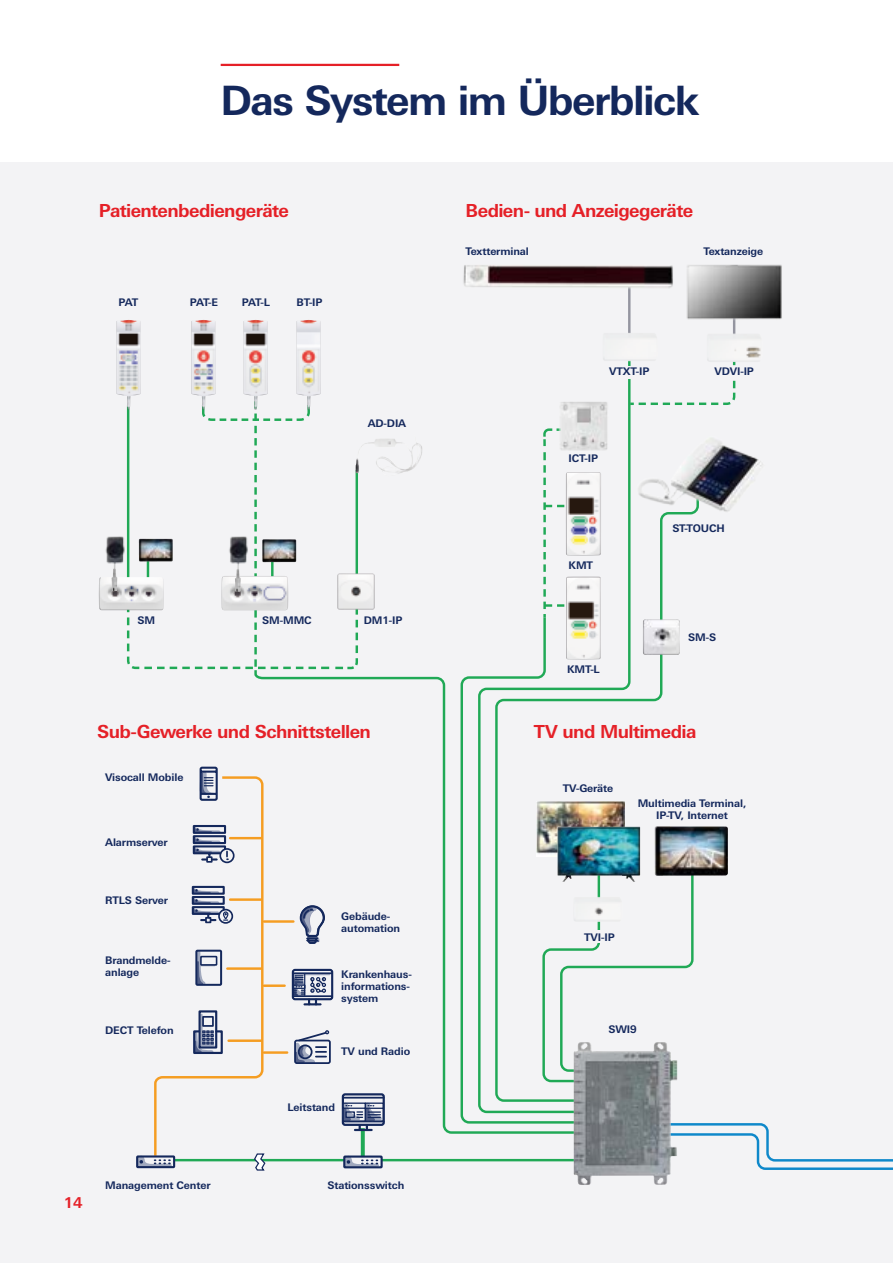
<style>
.page{position:relative;width:893px;height:1263px;background:#fff}
.page>*{position:absolute;margin:0;border:0;box-sizing:border-box;transform-origin:0 0}
.t1{font:700 40.5px "Univers Next W1 G";letter-spacing:-.04em;color:#14285c}
.t2{font:700 18px "Univers Next W1 G";letter-spacing:-.035em;color:#e52027}
.t3{font:700 15px "Univers Next W1 G";color:#e52027}
.t4{font:700 10.5px/12px "Univers Next W1 G";letter-spacing:-.01em;color:#14285c}
</style>
<div class="page">
<div style="left:0;top:163px;width:893px;height:1100px;background:#f3f3f5"></div>
<svg style="left:126px;top:377px;width:232px;height:293px"></svg>
<svg style="left:253px;top:668px;width:321px;height:467px"></svg>
<svg style="left:459px;top:668px;width:115px;height:457px"></svg>
<svg style="left:477px;top:406px;width:154px;height:708px"></svg>
<svg style="left:494px;top:496px;width:172px;height:607px"></svg>
<hr style="left:381px;top:1159px;width:208px;height:2px;background:#20a956">
<hr style="left:175px;top:1159px;width:169px;height:2px;background:#20a956">
<svg style="left:541px;top:847px;width:153px;height:236px"></svg>
<svg style="left:542px;top:427px;width:53px;height:193px"></svg>
<svg style="left:628px;top:361px;width:108px;height:45px"></svg>
<hr style="left:733px;top:299px;width:2px;height:50px;background:#9495a0">
<hr style="left:628px;top:274px;width:2px;height:72px;background:#9495a0">
<svg style="left:678px;top:1123px;width:215px;height:47px"></svg>
<hr style="left:271px;top:552px;width:3px;height:31px;background:#20a956">
<hr style="left:147px;top:551px;width:2px;height:32px;background:#20a956">
<div style="left:361px;top:1128px;width:4px;height:29px;border:2px solid #20a956"></div>
<hr style="left:264px;top:1051px;width:23px;height:3px;background:#f59d22">
<hr style="left:264px;top:984px;width:21px;height:3px;background:#f59d22">
<hr style="left:264px;top:920px;width:29px;height:3px;background:#f59d22">
<img style="left:116px;top:320px;width:25px;height:90px">
<img style="left:191px;top:320px;width:25px;height:90px">
<img style="left:244px;top:320px;width:24px;height:90px">
<img style="left:297px;top:320px;width:24px;height:90px">
<img style="left:686px;top:264px;width:96px;height:67px">
<img style="left:428px;top:162px;width:254px;height:148px">
<img style="left:603px;top:333px;width:53px;height:28px">
<img style="left:707px;top:333px;width:54px;height:29px">
<img style="left:553px;top:402px;width:61px;height:55px">
<img style="left:634px;top:438px;width:129px;height:77px">
<img style="left:566px;top:472px;width:35px;height:83px">
<img style="left:566px;top:577px;width:35px;height:82px">
<svg style="left:299px;top:906px;width:27px;height:39px"></svg>
<hr style="left:293px;top:974px;width:36px;height:1px;background:#a1a9be">
<div style="left:292px;top:969px;width:41px;height:31px;border:2px solid #14285c;border-radius:2px"></div>
<hr style="left:293px;top:972px;width:39px;height:2px;background:#14285c">
<hr style="left:293px;top:995px;width:39px;height:2px;background:#14285c">
<svg style="left:292px;top:974px;width:35px;height:31px"></svg>
<div style="left:294px;top:1040px;width:37px;height:24px;border:2px solid #14285c;border-radius:2px"></div>
<svg style="left:294px;top:1030px;width:35px;height:34px"></svg>
<div style="left:342px;top:1093px;width:43px;height:33px;border:2px solid #14285c;border-radius:2px"></div>
<hr style="left:343px;top:1097px;width:41px;height:1px;background:#14285c">
<svg style="left:342px;top:1102px;width:43px;height:29px"></svg>
<div style="left:136px;top:1155px;width:39px;height:13px;border:2px solid #14285c"></div>
<svg style="left:137px;top:766px;width:128px;height:404px"></svg>
<div style="left:343px;top:1155px;width:40px;height:13px;border:2px solid #14285c"></div>
<svg style="left:344px;top:1152px;width:36px;height:15px"></svg>
<img style="left:574px;top:1042px;width:104px;height:143px">
<img style="left:537px;top:802px;width:87px;height:55px">
<img style="left:557px;top:827px;width:83px;height:55px">
<img style="left:573px;top:897px;width:50px;height:25px">
<img style="left:654px;top:826px;width:74px;height:50px">
<img style="left:139px;top:539px;width:34px;height:22px">
<img style="left:99px;top:577px;width:65px;height:33px">
<img style="left:111px;top:569px;width:7px;height:22px">
<img style="left:105px;top:535px;width:32px;height:34px">
<img style="left:262px;top:539px;width:34px;height:23px">
<img style="left:228px;top:535px;width:33px;height:34px">
<img style="left:221px;top:576px;width:67px;height:34px">
<img style="left:235px;top:565px;width:6px;height:27px">
<img style="left:337px;top:573px;width:38px;height:37px">
<img style="left:356px;top:435px;width:60px;height:38px">
<img style="left:643px;top:619px;width:37px;height:36px">
<div style="left:581px;top:930px;width:33px;height:12px;background:#f3f3f5"></div>
<div style="left:609px;top:366px;width:41px;height:12px;background:#f3f3f5"></div>
<div style="left:719px;top:366px;width:33px;height:12px;background:#f3f3f5"></div>
<hr style="left:221px;top:64px;width:178px;height:2px;background:#e52027">
<h1 class="t1" style="left:220px;top:76px;width:481px">Das System im Überblick</h1>
<h2 class="t2" style="left:99px;top:200px;width:192px">Patientenbediengeräte</h2>
<h2 class="t2" style="left:466px;top:200px;width:229px">Bedien- und Anzeigegeräte</h2>
<p class="t4" style="left:118px;top:296px;width:21px">PAT</p>
<p class="t4" style="left:190px;top:296px;width:30px">PAT-E</p>
<p class="t4" style="left:242px;top:296px;width:30px">PAT-L</p>
<p class="t4" style="left:296px;top:296px;width:28px">BT-IP</p>
<p class="t4" style="left:368px;top:417px;width:40px">AD-DIA</p>
<p class="t4" style="left:138px;top:615px;width:19px">SM</p>
<p class="t4" style="left:262px;top:615px;width:51px">SM-MMC</p>
<p class="t4" style="left:364px;top:615px;width:40px">DM1-IP</p>
<p class="t4" style="left:466px;top:246px;width:65px">Textterminal</p>
<p class="t4" style="left:704px;top:246px;width:61px">Textanzeige</p>
<p class="t4" style="left:609px;top:366px;width:42px">VTXT-IP</p>
<p class="t4" style="left:714px;top:366px;width:41px">VDVI-IP</p>
<p class="t4" style="left:569px;top:452px;width:31px">ICT-IP</p>
<p class="t4" style="left:569px;top:559px;width:26px">KMT</p>
<p class="t4" style="left:567px;top:663px;width:34px">KMT-L</p>
<p class="t4" style="left:672px;top:522px;width:54px">ST-TOUCH</p>
<p class="t4" style="left:688px;top:631px;width:30px">SM-S</p>
<h2 class="t2" style="left:97px;top:720px;width:275px">Sub-Gewerke und Schnittstellen</h2>
<h2 class="t2" style="left:534px;top:720px;width:164px">TV und Multimedia</h2>
<p class="t4" style="left:105px;top:771px;width:80px">Visocall Mobile</p>
<p class="t4" style="left:105px;top:836px;width:64px">Alarmserver</p>
<p class="t4" style="left:105px;top:894px;width:64px">RTLS Server</p>
<p class="t4" style="left:105px;top:954px;width:67px">Brandmelde&shy;anlage</p>
<p class="t4" style="left:105px;top:1024px;width:70px">DECT Telefon</p>
<p class="t4" style="left:341px;top:910px;width:60px">Gebäude&shy;automation</p>
<p class="t4" style="left:341px;top:968px;width:72px">Krankenhaus&shy;informations&shy;system</p>
<p class="t4" style="left:341px;top:1045px;width:71px">TV und Radio</p>
<p class="t4" style="left:287px;top:1101px;width:49px">Leitstand</p>
<p class="t4" style="left:563px;top:782px;width:52px">TV-Geräte</p>
<p class="t4" style="left:638px;top:798px;width:110px;text-align:center">Multimedia Terminal,<br>IP-TV, Internet</p>
<p class="t4" style="left:584px;top:931px;width:32px">TVI-IP</p>
<p class="t4" style="left:608px;top:1023px;width:30px">SWI9</p>
<h3 class="t3" style="left:64px;top:1194px;width:20px">14</h3>
<p class="t4" style="left:105px;top:1179px;width:107px">Management Center</p>
<p class="t4" style="left:327px;top:1179px;width:78px">Stationsswitch</p>
</div>
